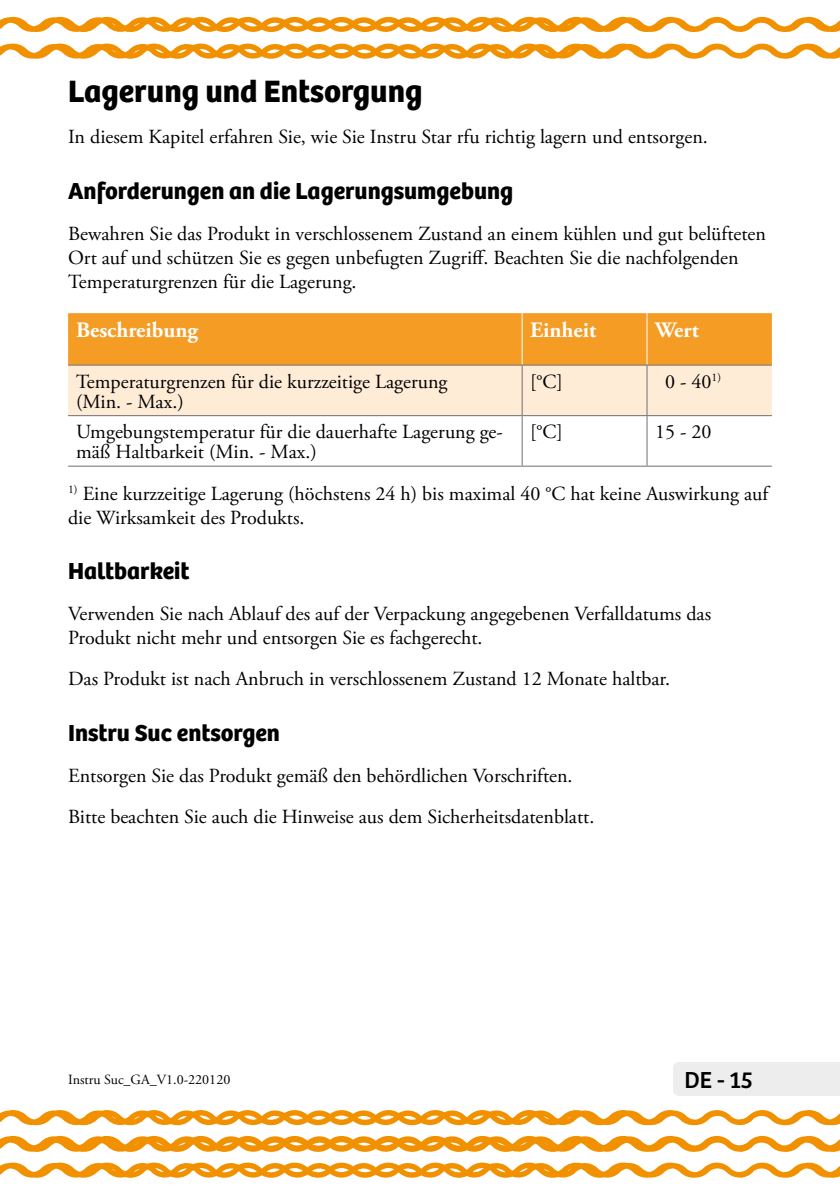
<style>
.page{position:relative;width:840px;height:1191px;background:#fff}
.page>*{position:absolute;margin:0;border:0;box-sizing:border-box;transform-origin:0 0}
.t1{font:700 32px "Bree";color:#000}
.t2{font:700 24px "Bree";color:#000}
.t3{font:24px "Bree";color:#000}
.t4{font:700 22px "Adobe Garamond Pro";color:#fff}
.t5{font:20px/24px "Adobe Garamond Pro";color:#000}
.t6{font:14px "Adobe Garamond Pro";color:#000}
</style>
<div class="page">
<svg style="left:0;top:16px;width:839px;height:17px"></svg>
<svg style="left:0;top:43px;width:839px;height:16px"></svg>
<svg style="left:0;top:1162px;width:839px;height:15px"></svg>
<svg style="left:0;top:1110px;width:839px;height:16px"></svg>
<svg style="left:0;top:1135px;width:839px;height:17px"></svg>
<div style="left:673px;top:1062px;width:166px;height:34px;background:#eeeded"></div>
<svg style="left:68px;top:313px;width:703px;height:102px;background:#f8c27c"></svg>
<hr style="left:521px;top:365px;width:1px;height:50px;background:#706f6f">
<hr style="left:646px;top:365px;width:1px;height:50px;background:#706f6f">
<hr style="left:68px;top:415px;width:454px;height:1px;background:#706f6f">
<hr style="left:522px;top:415px;width:124px;height:1px;background:#706f6f">
<hr style="left:521px;top:416px;width:1px;height:49px;background:#706f6f">
<hr style="left:646px;top:415px;width:125px;height:1px;background:#706f6f">
<hr style="left:646px;top:416px;width:1px;height:49px;background:#706f6f">
<hr style="left:68px;top:465px;width:454px;height:1px;background:#706f6f">
<hr style="left:522px;top:465px;width:124px;height:1px;background:#706f6f">
<hr style="left:646px;top:465px;width:125px;height:1px;background:#706f6f">
<hr style="left:521px;top:313px;width:1px;height:51px;background:#fff">
<hr style="left:646px;top:313px;width:1px;height:51px;background:#fff">
<hr style="left:68px;top:364px;width:454px;height:1px;background:#706f6f">
<hr style="left:522px;top:364px;width:124px;height:1px;background:#706f6f">
<hr style="left:646px;top:364px;width:125px;height:1px;background:#706f6f">
<h1 class="t1" style="left:68px;top:66px;width:355px">Lagerung und Entsorgung</h1>
<p class="t5" style="left:68px;top:126px;width:641px">In diesem Kapitel erfahren Sie, wie Sie Instru Star rfu richtig lagern und entsorgen.</p>
<p class="t2" style="left:68px;top:172px;width:446px">Anforderungen an die Lagerungsumgebung</p>
<p class="t5" style="left:68px;top:222px;width:699px">Bewahren Sie das Produkt in verschlossenem Zustand an einem kühlen und gut belüfteten<br>Ort auf und schützen Sie es gegen unbefugten Zugriff. Beachten Sie die nachfolgenden<br>Temperaturgrenzen für die Lagerung.</p>
<p class="t4" style="left:76px;top:317px;width:123px">Beschreibung</p>
<p class="t4" style="left:530px;top:317px;width:67px">Einheit</p>
<p class="t4" style="left:654px;top:317px;width:45px">Wert</p>
<p class="t5" style="left:76px;top:372px;width:373px;line-height:20px">Temperaturgrenzen für die kurzzeitige Lagerung (Min. - Max.)</p>
<p class="t5" style="left:530px;top:370px;width:34px">[°C]</p>
<p class="t5" style="left:664px;top:370px;width:57px">0 - 40<sup>1)</sup></p>
<p class="t5" style="left:76px;top:422px;width:428px;line-height:20px">Umgebungstemperatur für die dauerhafte Lagerung ge&shy;mäß Haltbarkeit (Min. - Max.)</p>
<p class="t5" style="left:530px;top:420px;width:34px">[°C]</p>
<p class="t5" style="left:654px;top:420px;width:58px">15 - 20</p>
<p class="t5" style="left:68px;top:482px;width:701px"><sup>1)</sup> Eine kurzzeitige Lagerung (höchstens 24 h) bis maximal 40 °C hat keine Auswirkung auf die Wirksamkeit des Produkts.</p>
<p class="t2" style="left:68px;top:552px;width:123px">Haltbarkeit</p>
<p class="t5" style="left:68px;top:603px;width:644px">Verwenden Sie nach Ablauf des auf der Verpackung angegebenen Verfalldatums das<br>Produkt nicht mehr und entsorgen Sie es fachgerecht.</p>
<p class="t5" style="left:68px;top:668px;width:603px">Das Produkt ist nach Anbruch in verschlossenem Zustand 12 Monate haltbar.</p>
<p class="t2" style="left:68px;top:714px;width:213px">Instru Suc entsorgen</p>
<p class="t5" style="left:68px;top:756px;width:527px;line-height:41px">Entsorgen Sie das Produkt gemäß den behördlichen Vorschriften.<br>Bitte beachten Sie auch die Hinweise aus dem Sicherheitsdatenblatt.</p>
<p class="t6" style="left:68px;top:1071px;width:164px">Instru Suc_GA_V1.0-220120</p>
<p class="t3" style="left:684px;top:1061px;width:70px">DE - 15</p>
</div>
